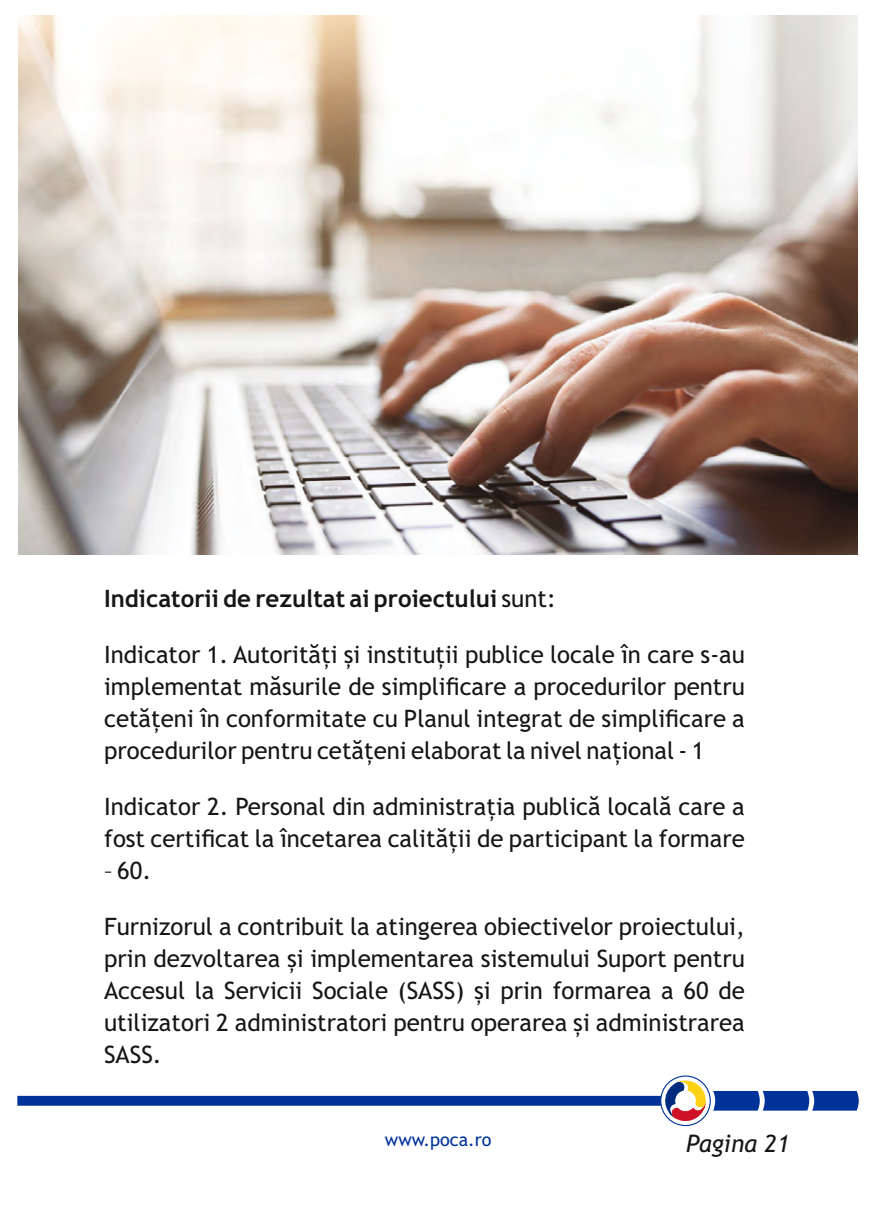
<style>
.page{position:relative;width:876px;height:1227px;background:#fff}
.page>*{position:absolute;margin:0;border:0;box-sizing:border-box;transform-origin:0 0}
.t1{font:24px/32px "Trebuchet MS";color:#151616;text-align:justify}
.t2{font:700 24px "Trebuchet MS";color:#151616}
.t3{font:italic 24px "Trebuchet MS";color:#151616}
.t4{font:18px "Trebuchet MS";color:#039}
.s1{font-weight:400}
</style>
<div class="page">
<div style="left:659px;top:1075px;width:51px;height:51px;border:1px solid #039;border-radius:50%"></div>
<svg style="left:713px;top:1091px;width:145px;height:19px;background:#1443a1"></svg>
<svg style="left:17px;top:1078px;width:688px;height:47px"></svg>
<img style="left:18px;top:15px;width:839px;height:539px">
<p class="t2" style="left:104px;top:589px;width:453px">Indicatorii de rezultat ai proiectului <span class="s1">sunt:</span></p>
<p class="t1" style="left:104px;top:640px;width:642px">Indicator 1. Autorități și instituții publice locale în care s-au implementat măsurile de simplificare a procedurilor pentru cetățeni în conformitate cu Planul integrat de simplificare a procedurilor pentru cetățeni elaborat la nivel național - 1</p>
<p class="t1" style="left:104px;top:792px;width:642px">Indicator 2. Personal din administrația publică locală care a fost certificat la încetarea calității de participant la formare</p>
<p class="t1" style="left:104px;top:856px;width:49px">– 60.</p>
<p class="t1" style="left:104px;top:912px;width:642px">Furnizorul a contribuit la atingerea obiectivelor proiectului, prin dezvoltarea și implementarea sistemului Suport pentru Accesul la Servicii Sociale (SASS) și prin formarea a 60 de utilizatori 2 administratori pentru operarea și administrarea SASS.</p>
<p class="t4" style="left:385px;top:1133px;width:108px">www.poca.ro</p>
<p class="t3" style="left:685px;top:1134px;width:105px">Pagina 21</p>
</div>
